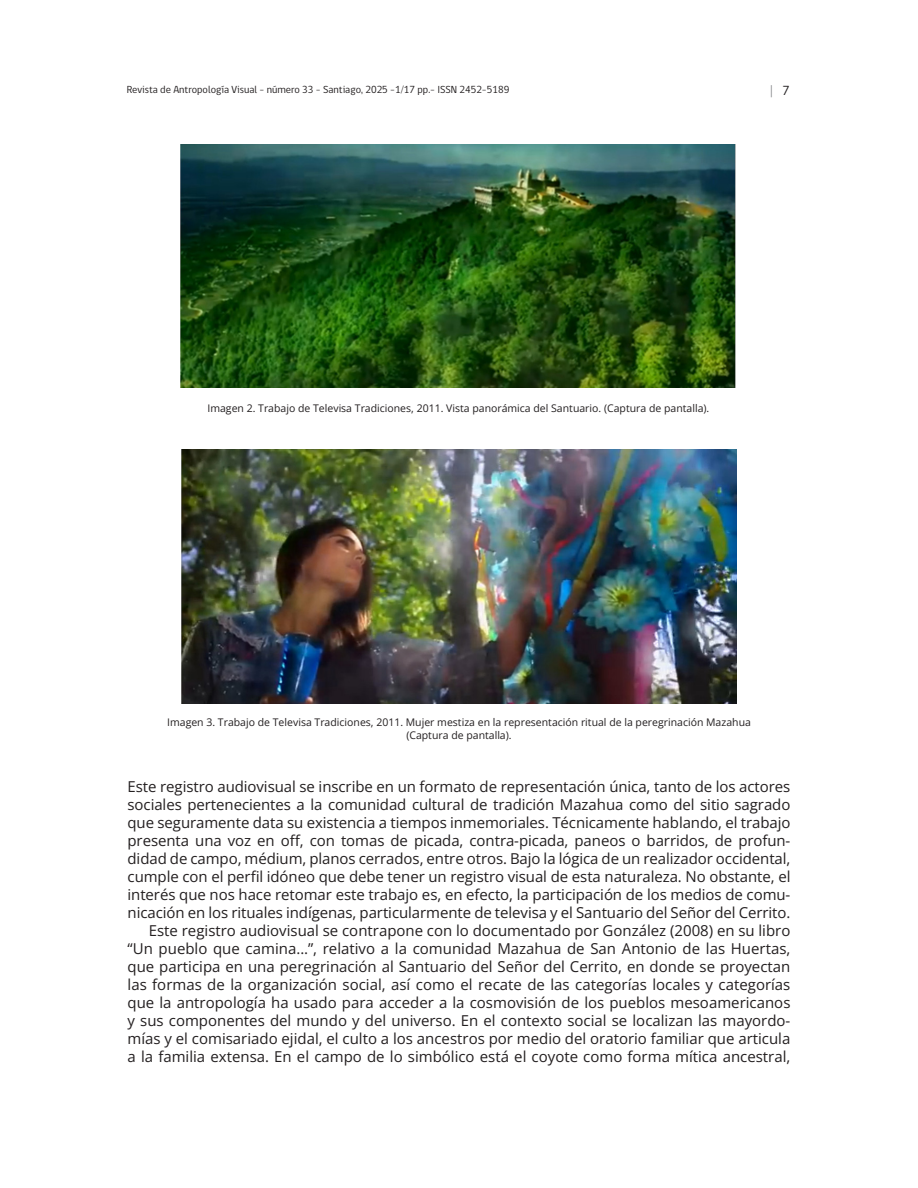
<style>
.page{position:relative;width:918px;height:1188px;background:#fff}
.page>*{position:absolute;margin:0;border:0;box-sizing:border-box;transform-origin:0 0}
.parraforav{font:15px/18px "Open Sans";color:#231f20;text-align:justify}
.t1{font:13.5px "gob CL";color:#808285}
.piesfotorav{font:10.5px "Open Sans";color:#231f20}
.t2{font:10.5px "gob CL";color:#231f20}
.s1{color:#231f20}
</style>
<div class="page">
<img style="left:181px;top:145px;width:555px;height:242px">
<img style="left:181px;top:450px;width:556px;height:253px">
<p class="t2" style="left:127px;top:82px;width:384px">Revista de Antropología Visual - número 33 - Santiago, 2025 -1/17 pp.- ISSN 2452-5189</p>
<p class="t1" style="left:770px;top:82px;width:22px">| <span class="s1">7</span></p>
<p class="piesfotorav" style="left:207px;top:401px;width:503px">Imagen 2. Trabajo de Televisa Tradiciones, 2011. Vista panorámica del Santuario. (Captura de pantalla).</p>
<p class="piesfotorav" style="left:167px;top:715px;width:585px">Imagen 3. Trabajo de Televisa Tradiciones, 2011. Mujer mestiza en la representación ritual de la peregrinación Mazahua</p>
<p class="piesfotorav" style="left:406px;top:728px;width:107px">(Captura de pantalla).</p>
<p class="parraforav" style="left:128px;top:777px;width:664px">Este registro audiovisual se inscribe en un formato de representación única, tanto de los actores sociales pertenecientes a la comunidad cultural de tradición Mazahua como del sitio sagrado que seguramente data su existencia a tiempos inmemoriales. Técnicamente hablando, el trabajo presenta una voz en off, con tomas de picada, contra-picada, paneos o barridos, de profun&shy;didad de campo, médium, planos cerrados, entre otros. Bajo la lógica de un realizador occidental, cumple con el perfil idóneo que debe tener un registro visual de esta naturaleza. No obstante, el interés que nos hace retomar este trabajo es, en efecto, la participación de los medios de comu&shy;nicación en los rituales indígenas, particularmente de televisa y el Santuario del Señor del Cerrito.</p>
<p class="parraforav" style="left:128px;top:921px;width:664px;text-indent:21px">Este registro audiovisual se contrapone con lo documentado por González (2008) en su libro “Un pueblo que camina…”, relativo a la comunidad Mazahua de San Antonio de las Huertas, que participa en una peregrinación al Santuario del Señor del Cerrito, en donde se proyectan las formas de la organización social, así como el recate de las categorías locales y categorías que la antropología ha usado para acceder a la cosmovisión de los pueblos mesoamericanos y sus componentes del mundo y del universo. En el contexto social se localizan las mayordo&shy;mías y el comisariado ejidal, el culto a los ancestros por medio del oratorio familiar que articula a la familia extensa. En el campo de lo simbólico está el coyote como forma mítica ancestral,</p>
</div>
